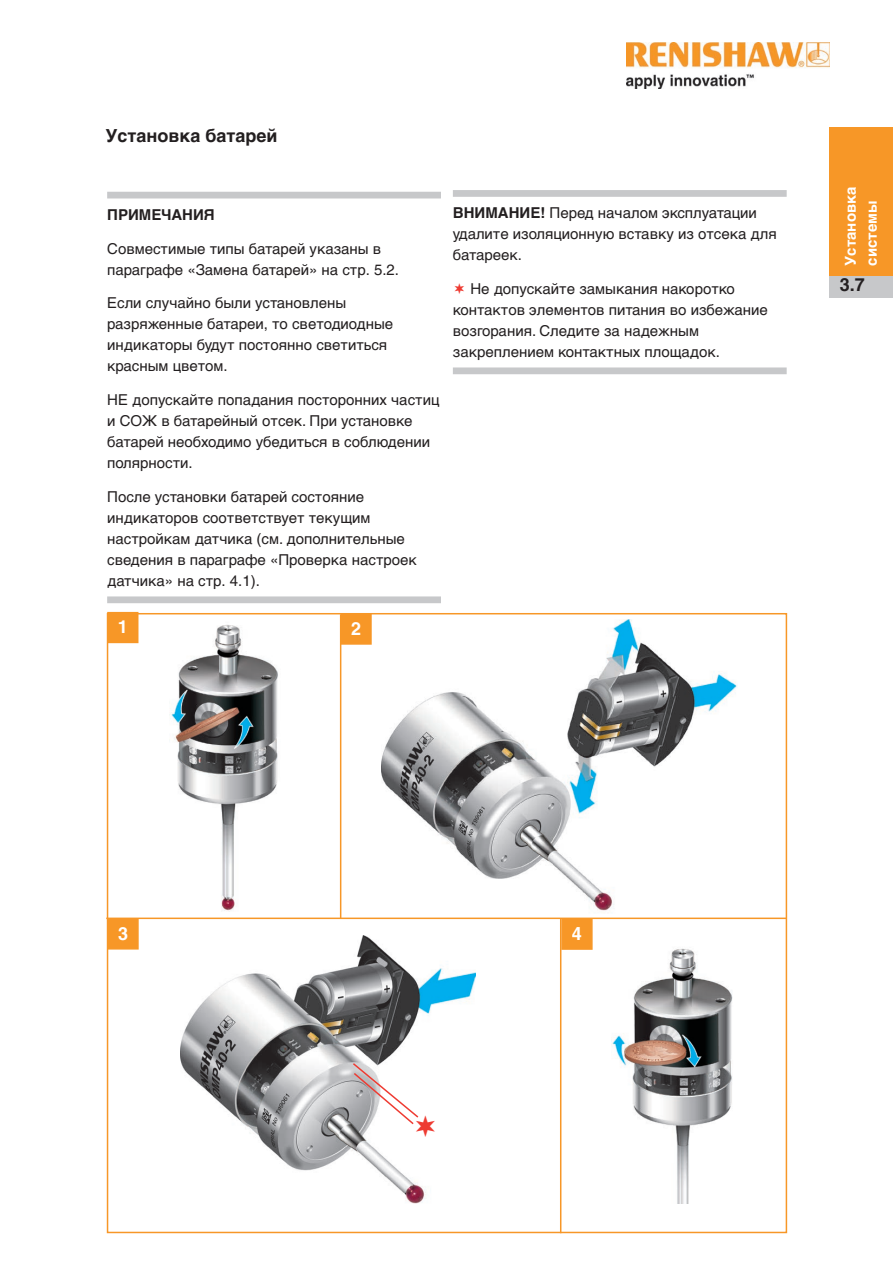
<style>
.page{position:relative;width:893px;height:1263px;background:#fff}
.page>*{position:absolute;margin:0;border:0;box-sizing:border-box;transform-origin:0 0}
.Heading_2{font:700 18px "Helvetica LT Pro";color:#231f20}
.Figure_Steps{font:700 18px "Helvetica LT Pro";color:#fff}
.Multiple_notes_middl{font:15px/21px "Helvetica LT Pro";color:#231f20}
.Multiple_notes_last{font:15px/21px "Helvetica LT Pro";color:#231f20}
.Multiple_notes_first{font:15px/21px "Helvetica LT Pro";color:#231f20}
.t1{font:700 15px/21px "Helvetica LT Pro";color:#fff}
.Multiple_notes_first-2{font:700 15px "Helvetica LT Pro";color:#231f20}
.s1{font-weight:700}
</style>
<div class="page">
<img style="left:626px;top:43px;width:203px;height:46px">
<div style="left:829px;top:128px;width:64px;height:148px;background:#f79727"></div>
<div style="left:829px;top:276px;width:64px;height:22px;background:#c7c8ca"></div>
<img style="left:169px;top:625px;width:109px;height:286px">
<img style="left:381px;top:619px;width:356px;height:292px">
<div style="left:107px;top:612px;width:31px;height:31px;background:#f79727"></div>
<div style="left:340px;top:613px;width:32px;height:32px;background:#f79727;border:2px solid #f79727"></div>
<div style="left:107px;top:918px;width:32px;height:31px;background:#f79727"></div>
<img style="left:180px;top:935px;width:295px;height:269px">
<img style="left:612px;top:948px;width:121px;height:256px">
<div style="left:561px;top:918px;width:32px;height:32px;background:#f79727;border:2px solid #f79727"></div>
<hr style="left:106px;top:917px;width:681px;height:2px;background:#f79727">
<hr style="left:340px;top:614px;width:1px;height:304px;background:#f79727">
<hr style="left:560px;top:918px;width:1px;height:315px;background:#f79727">
<div style="left:107px;top:192px;width:334px;height:6px;background:#c7c8ca"></div>
<div style="left:107px;top:596px;width:334px;height:7px;background:#c7c8ca"></div>
<div style="left:453px;top:190px;width:334px;height:7px;background:#c7c8ca"></div>
<div style="left:453px;top:367px;width:334px;height:7px;background:#c7c8ca"></div>
<svg style="left:351px;top:1061px;width:84px;height:76px"></svg>
<p class="Heading_2" style="left:106px;top:124px;width:174px">Установка батарей</p>
<p class="Multiple_notes_first-2" style="left:107px;top:205px;width:109px">ПРИМЕЧАНИЯ</p>
<p class="Multiple_notes_middl" style="left:107px;top:238px;width:293px">Совместимые типы батарей указаны в параграфе «Замена батарей» на стр. 5.2.</p>
<p class="Multiple_notes_middl" style="left:107px;top:292px;width:288px">Если случайно были установлены разряженные батареи, то светодиодные индикаторы будут постоянно светиться красным цветом.</p>
<p class="Multiple_notes_middl" style="left:107px;top:389px;width:334px">НЕ допускайте попадания посторонних частиц и СОЖ в батарейный отсек. При установке батарей необходимо убедиться в соблюдении полярности.</p>
<p class="Multiple_notes_last" style="left:107px;top:486px;width:311px">После установки батарей состояние индикаторов соответствует текущим настройкам датчика (см. дополнительные сведения в параграфе «Проверка настроек датчика» на стр. 4.1).</p>
<p class="Figure_Steps" style="left:118px;top:616px;width:12px">1</p>
<p class="Figure_Steps" style="left:351px;top:617px;width:12px">2</p>
<p class="Multiple_notes_first" style="left:453px;top:202px;width:325px"><span class="s1">ВНИМАНИЕ!</span> Перед началом эксплуатации удалите изоляционную вставку из отсека для батареек.</p>
<p class="Multiple_notes_last" style="left:453px;top:278px;width:317px;text-indent:18px">Не допускайте замыкания накоротко контактов элементов питания во избежание возгорания. Следите за надежным закреплением контактных площадок.</p>
<p class="t1" style="left:840px;top:266px;width:81px;rotate:-90deg">Установка системы</p>
<p class="Heading_2" style="left:840px;top:274px;width:27px">3.7</p>
<p class="Figure_Steps" style="left:118px;top:922px;width:12px">3</p>
<p class="Figure_Steps" style="left:572px;top:922px;width:12px">4</p>
</div>
